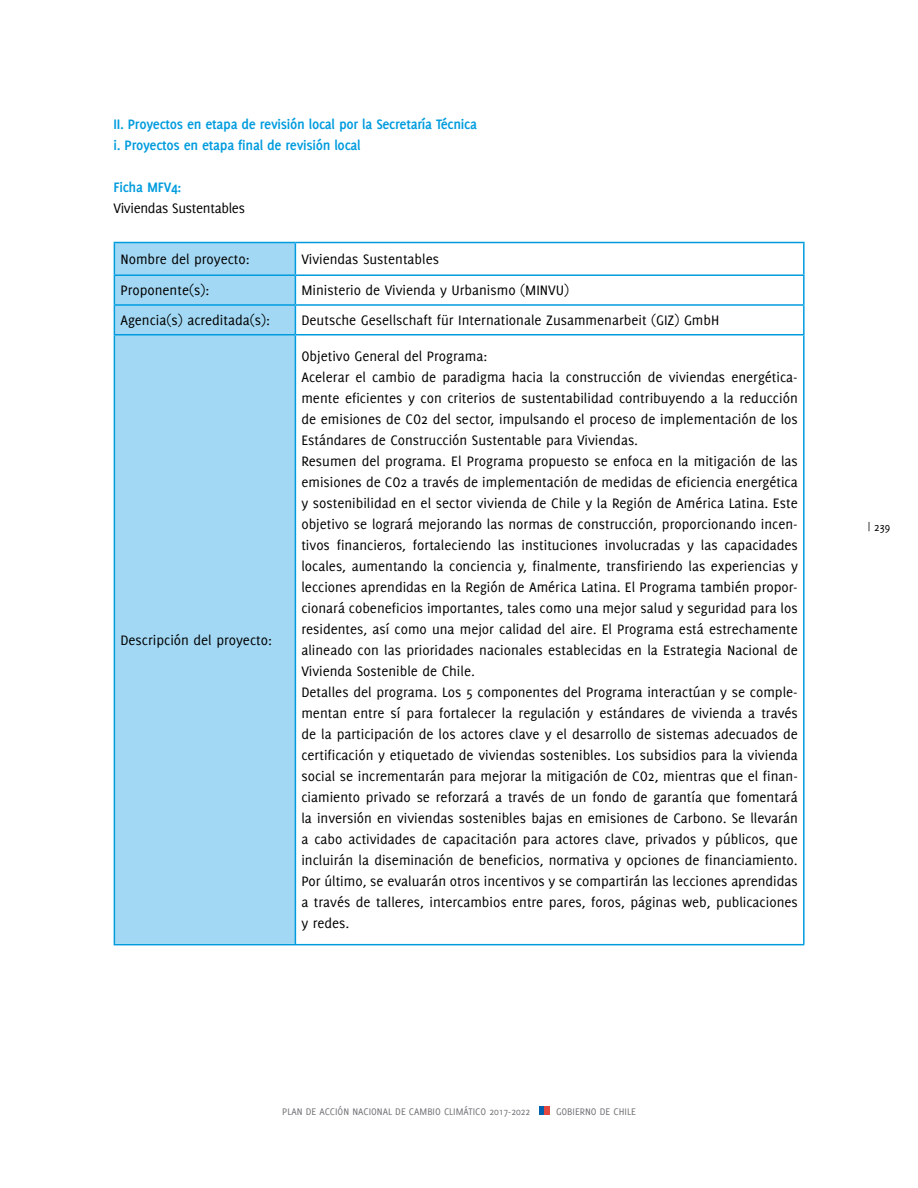
<style>
.page{position:relative;width:918px;height:1188px;background:#fff}
.page>*{position:absolute;margin:0;border:0;box-sizing:border-box;transform-origin:0 0}
.t1{font:15px/21px "Delicious";color:#000}
.t2{font:700 15px/21px "Delicious";letter-spacing:-.02em;color:#009cde}
.t3{font:15px "Delicious";letter-spacing:-.02em;color:#000}
.t4{font:12px "Delicious";color:#000}
.t5{font:10.5px "Delicious";color:#737277}
</style>
<div class="page">
<div style="left:544px;top:1106px;width:6px;height:9px;background:#e3473e"></div>
<svg style="left:540px;top:1106px;width:4px;height:9px"></svg>
<div style="left:115px;top:243px;width:180px;height:701px;background:#a2d8f4"></div>
<hr style="left:114px;top:242px;width:181px;height:1px;background:#009cde">
<hr style="left:114px;top:243px;width:1px;height:31px;background:#009cde">
<svg style="left:114px;top:276px;width:1px;height:58px"></svg>
<hr style="left:295px;top:242px;width:510px;height:1px;background:#009cde">
<hr style="left:295px;top:243px;width:1px;height:31px;background:#009cde">
<hr style="left:803px;top:243px;width:2px;height:31px;background:#009cde">
<hr style="left:114px;top:274px;width:181px;height:2px;background:#009cde">
<hr style="left:803px;top:276px;width:2px;height:28px;background:#009cde">
<svg style="left:295px;top:276px;width:1px;height:58px"></svg>
<hr style="left:803px;top:306px;width:2px;height:28px;background:#009cde">
<hr style="left:295px;top:336px;width:1px;height:608px;background:#009cde">
<hr style="left:295px;top:274px;width:510px;height:2px;background:#009cde">
<hr style="left:114px;top:304px;width:181px;height:2px;background:#009cde">
<hr style="left:295px;top:304px;width:510px;height:2px;background:#009cde">
<hr style="left:114px;top:334px;width:181px;height:2px;background:#009cde">
<hr style="left:114px;top:336px;width:1px;height:608px;background:#009cde">
<hr style="left:295px;top:334px;width:510px;height:2px;background:#009cde">
<hr style="left:803px;top:336px;width:2px;height:608px;background:#009cde">
<hr style="left:114px;top:944px;width:690px;height:1px;background:#009cde">
<p class="t2" style="left:114px;top:114px;width:365px">II. Proyectos en etapa de revisión local por la Secretaría Técnica i. Proyectos en etapa final de revisión local</p>
<p class="t2" style="left:114px;top:177px;width:69px">Ficha MFV4:</p>
<p class="t3" style="left:114px;top:200px;width:133px">Viviendas Sustentables</p>
<p class="t1" style="left:120px;top:248px;width:131px">Nombre del proyecto:</p>
<p class="t1" style="left:301px;top:248px;width:139px">Viviendas Sustentables</p>
<p class="t1" style="left:120px;top:280px;width:91px">Proponente(s):</p>
<p class="t1" style="left:301px;top:280px;width:269px">Ministerio de Vivienda y Urbanismo (MINVU)</p>
<p class="t1" style="left:120px;top:309px;width:151px">Agencia(s) acreditada(s):</p>
<p class="t1" style="left:301px;top:309px;width:419px">Deutsche Gesellschaft für Internationale Zusammenarbeit (GIZ) GmbH</p>
<p class="t1" style="left:120px;top:629px;width:153px">Descripción del proyecto:</p>
<p class="t1" style="left:301px;top:345px;width:498px">Objetivo General del Programa:<br>Acelerar el cambio de paradigma hacia la construcción de viviendas energética&shy;mente eficientes y con criterios de sustentabilidad contribuyendo a la reducción de emisiones de CO2 del sector, impulsando el proceso de implementación de los Estándares de Construcción Sustentable para Viviendas.<br>Resumen del programa. El Programa propuesto se enfoca en la mitigación de las emisiones de CO2 a través de implementación de medidas de eficiencia energética y sostenibilidad en el sector vivienda de Chile y la Región de América Latina. Este objetivo se logrará mejorando las normas de construcción, proporcionando incen&shy;tivos financieros, fortaleciendo las instituciones involucradas y las capacidades locales, aumentando la conciencia y, finalmente, transfiriendo las experiencias y lecciones aprendidas en la Región de América Latina. El Programa también propor&shy;cionará cobeneficios importantes, tales como una mejor salud y seguridad para los residentes, así como una mejor calidad del aire. El Programa está estrechamente alineado con las prioridades nacionales establecidas en la Estrategia Nacional de Vivienda Sostenible de Chile.<br>Detalles del programa. Los 5 componentes del Programa interactúan y se comple&shy;mentan entre sí para fortalecer la regulación y estándares de vivienda a través de la participación de los actores clave y el desarrollo de sistemas adecuados de certificación y etiquetado de viviendas sostenibles. Los subsidios para la vivienda social se incrementarán para mejorar la mitigación de CO2, mientras que el finan&shy;ciamiento privado se reforzará a través de un fondo de garantía que fomentará la inversión en viviendas sostenibles bajas en emisiones de Carbono. Se llevarán a cabo actividades de capacitación para actores clave, privados y públicos, que incluirán la diseminación de beneficios, normativa y opciones de financiamiento.<br>Por último, se evaluarán otros incentivos y se compartirán las lecciones aprendidas a través de talleres, intercambios entre pares, foros, páginas web, publicaciones y redes.</p>
<p class="t5" style="left:282px;top:1105px;width:250px">PLAN DE ACCIÓN NACIONAL DE CAMBIO CLIMÁTICO 2017-2022</p>
<p class="t5" style="left:556px;top:1105px;width:81px">GOBIERNO DE CHILE</p>
<p class="t4" style="left:868px;top:521px;width:24px">| 239</p>
</div>
